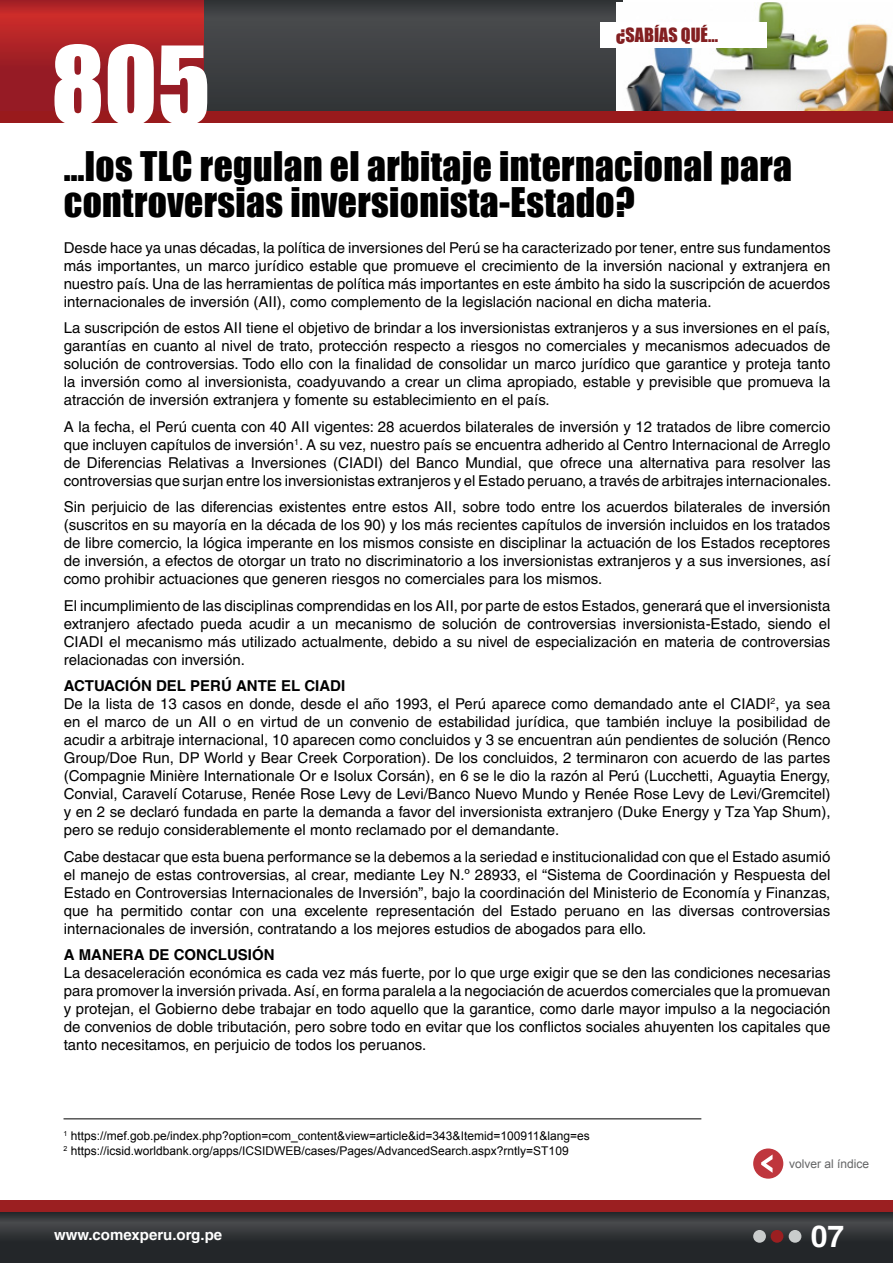
<style>
.page{position:relative;width:893px;height:1263px;background:#fff}
.page>*{position:absolute;margin:0;border:0;box-sizing:border-box;transform-origin:0 0}
.t1{font:99px "Impact";color:#fff}
.t2{font:37.5px/36px "Impact";letter-spacing:.01em;color:#000}
.t3{font:700 30px "Helvetica";color:#fff}
.t4{font:18px "Impact";color:#831f21}
.t5{font:15px/18px "Helvetica";color:#000;text-align:justify}
.t6{font:700 15px "Helvetica";color:#fff}
.t7{font:700 15px "Helvetica";color:#000}
.t8{font:12px/14.4px "Arial";color:#000}
.t9{font:12px "Arial";color:#636465}
.s1{font-weight:700}
</style>
<div class="page">
<div style="left:200px;top:0;width:422px;height:123px;background:#3d3f41"></div>
<img style="left:617px;top:2px;width:276px;height:109px">
<svg style="left:0;top:1212px;width:893px;height:51px;background:#2d3033"></svg>
<div style="left:0;top:1200px;width:893px;height:12px;background:#9b1f21"></div>
<div style="left:753px;top:1230px;width:13px;height:13px;background:#c9cccc;border-radius:50%"></div>
<div style="left:771px;top:1230px;width:12px;height:13px;background:#9b1f21;border-radius:50%"></div>
<div style="left:789px;top:1230px;width:12px;height:13px;background:#c9cccc;border-radius:50%"></div>
<div style="left:753px;top:1148px;width:30px;height:31px;background:#bf363d;border-radius:50%"></div>
<svg style="left:761px;top:1155px;width:11px;height:18px"></svg>
<svg style="left:0;top:0;width:203px;height:111px;background:#a72026"></svg>
<div style="left:0;top:111px;width:893px;height:12px;background:#991a1c"></div>
<div style="left:600px;top:22px;width:166px;height:26px;background:#fff"></div>
<hr style="left:64px;top:1118px;width:637px;height:1px;background:#000">
<h1 class="t1" style="left:51px;top:8px;width:161px">805</h1>
<p class="t4" style="left:616px;top:21px;width:103px">¿SABÍAS QUÉ...</p>
<h2 class="t2" style="left:64px;top:147px;width:730px">…los TLC regulan el arbitaje internacional para controversias inversionista-Estado?</h2>
<p class="t5" style="left:64px;top:238px;width:768px">Desde hace ya unas décadas, la política de inversiones del Perú se ha caracterizado por tener, entre sus fundamentos más importantes, un marco jurídico estable que promueve el crecimiento de la inversión nacional y extranjera en nuestro país. Una de las herramientas de política más importantes en este ámbito ha sido la suscripción de acuerdos internacionales de inversión (AII), como complemento de la legislación nacional en dicha materia.</p>
<p class="t5" style="left:64px;top:319px;width:768px">La suscripción de estos AII tiene el objetivo de brindar a los inversionistas extranjeros y a sus inversiones en el país, garantías en cuanto al nivel de trato, protección respecto a riesgos no comerciales y mecanismos adecuados de solución de controversias. Todo ello con la finalidad de consolidar un marco jurídico que garantice y proteja tanto la inversión como al inversionista, coadyuvando a crear un clima apropiado, estable y previsible que promueva la atracción de inversión extranjera y fomente su establecimiento en el país.</p>
<p class="t5" style="left:64px;top:417px;width:769px">A la fecha, el Perú cuenta con 40 AII vigentes: 28 acuerdos bilaterales de inversión y 12 tratados de libre comercio que incluyen capítulos de inversión<sup>1</sup>. A su vez, nuestro país se encuentra adherido al Centro Internacional de Arreglo de Diferencias Relativas a Inversiones (CIADI) del Banco Mundial, que ofrece una alternativa para resolver las controversias que surjan entre los inversionistas extranjeros y el Estado peruano, a través de arbitrajes internacionales.</p>
<p class="t5" style="left:64px;top:498px;width:768px">Sin perjuicio de las diferencias existentes entre estos AII, sobre todo entre los acuerdos bilaterales de inversión (suscritos en su mayoría en la década de los 90) y los más recientes capítulos de inversión incluidos en los tratados de libre comercio, la lógica imperante en los mismos consiste en disciplinar la actuación de los Estados receptores de inversión, a efectos de otorgar un trato no discriminatorio a los inversionistas extranjeros y a sus inversiones, así como prohibir actuaciones que generen riesgos no comerciales para los mismos.</p>
<p class="t5" style="left:64px;top:596px;width:768px">El incumplimiento de las disciplinas comprendidas en los AII, por parte de estos Estados, generará que el inversionista extranjero afectado pueda acudir a un mecanismo de solución de controversias inversionista-Estado, siendo el CIADI el mecanismo más utilizado actualmente, debido a su nivel de especialización en materia de controversias relacionadas con inversión.</p>
<p class="t5" style="left:64px;top:677px;width:768px;text-align:left"><span class="s1">ACTUACIÓN DEL PERÚ ANTE EL CIADI<br></span>De la lista de 13 casos en donde, desde el año 1993, el Perú aparece como demandado ante el CIADI<sup>2</sup>, ya sea en el marco de un AII o en virtud de un convenio de estabilidad jurídica, que también incluye la posibilidad de acudir a arbitraje internacional, 10 aparecen como concluidos y 3 se encuentran aún pendientes de solución (Renco Group/Doe Run, DP World y Bear Creek Corporation). De los concluidos, 2 terminaron con acuerdo de las partes (Compagnie Minière Internationale Or e Isolux Corsán), en 6 se le dio la razón al Perú (Lucchetti, Aguaytia Energy, Convial, Caravelí Cotaruse, Renée Rose Levy de Levi/Banco Nuevo Mundo y Renée Rose Levy de Levi/Gremcitel) y en 2 se declaró fundada en parte la demanda a favor del inversionista extranjero (Duke Energy y Tza Yap Shum), pero se redujo considerablemente el monto reclamado por el demandante.</p>
<p class="t5" style="left:64px;top:847px;width:768px">Cabe destacar que esta buena performance se la debemos a la seriedad e institucionalidad con que el Estado asumió el manejo de estas controversias, al crear, mediante Ley N.º 28933, el “Sistema de Coordinación y Respuesta del Estado en Controversias Internacionales de Inversión”, bajo la coordinación del Ministerio de Economía y Finanzas, que ha permitido contar con una excelente representación del Estado peruano en las diversas controversias internacionales de inversión, contratando a los mejores estudios de abogados para ello.</p>
<p class="t7" style="left:64px;top:946px;width:212px">A MANERA DE CONCLUSIÓN</p>
<p class="t5" style="left:64px;top:964px;width:768px">La desaceleración económica es cada vez más fuerte, por lo que urge exigir que se den las condiciones necesarias para promover la inversión privada. Así, en forma paralela a la negociación de acuerdos comerciales que la promuevan y protejan, el Gobierno debe trabajar en todo aquello que la garantice, como darle mayor impulso a la negociación de convenios de doble tributación, pero sobre todo en evitar que los conflictos sociales ahuyenten los capitales que tanto necesitamos, en perjuicio de todos los peruanos.</p>
<p class="t8" style="left:64px;top:1129px;width:528px"><sup>1</sup> https://mef.gob.pe/index.php?option=com_content&amp;view=article&amp;id=343&amp;Itemid=100911&amp;lang=es<br><sup>2</sup> https://icsid.worldbank.org/apps/ICSIDWEB/cases/Pages/AdvancedSearch.aspx?rntly=ST109</p>
<p class="t6" style="left:54px;top:1226px;width:170px">WWW.COMEXPERU.ORG.PE</p>
<p class="t9" style="left:789px;top:1155px;width:82px">volver al índice</p>
<h3 class="t3" style="left:811px;top:1218px;width:35px">07</h3>
</div>
